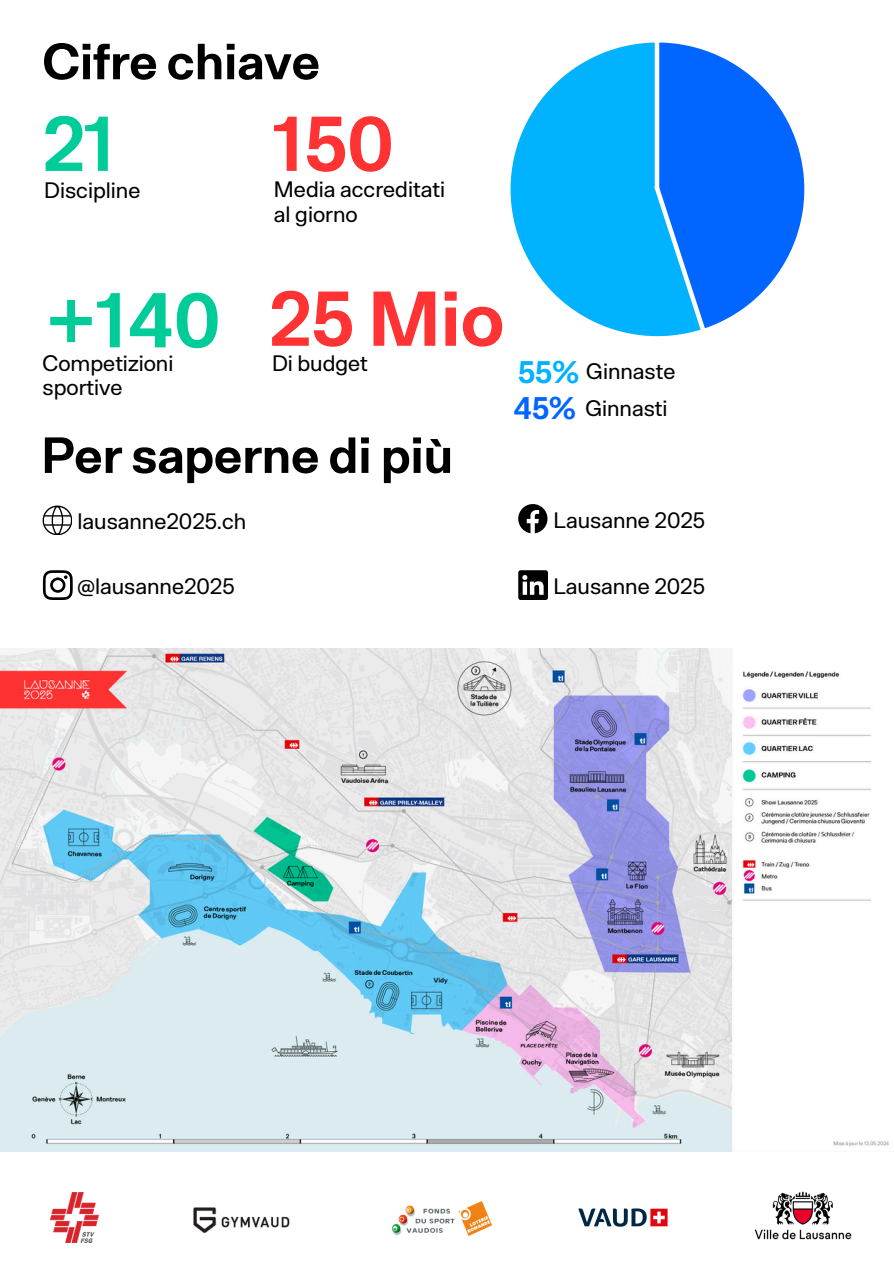
<style>
.page{position:relative;width:894px;height:1264px;background:#fff}
.page>*{position:absolute;margin:0;border:0;box-sizing:border-box;transform-origin:0 0}
.t1{font:700 78px "Arbeit";color:#f33}
.t2{font:700 78px "Arbeit";color:#0c9}
.t3{font:700 51px "Arbeit";color:#000}
.t4{font:700 31.5px "Arbeit";color:#00b2ff}
.t5{font:700 31.5px "Arbeit";color:#06f}
.t6{font:22.5px/24.8px "Arbeit";color:#000}
</style>
<div class="page">
<img style="left:754px;top:1191px;width:97px;height:48px">
<img style="left:50px;top:1192px;width:48px;height:50px">
<img style="left:392px;top:1201px;width:99px;height:34px">
<img style="left:578px;top:1208px;width:90px;height:19px">
<img style="left:193px;top:1207px;width:97px;height:27px">
<svg style="left:510px;top:43px;width:140px;height:293px;fill:#00b2ff"></svg>
<svg style="left:43px;top:505px;width:29px;height:30px"></svg>
<svg style="left:43px;top:570px;width:29px;height:29px"></svg>
<svg style="left:518px;top:504px;width:29px;height:29px"></svg>
<svg style="left:518px;top:570px;width:29px;height:29px"></svg>
<svg style="left:650px;top:43px;width:154px;height:294px"></svg>
<img style="left:0;top:648px;width:889px;height:503px">
<h1 class="t3" style="left:43px;top:28px;width:279px">Cifre chiave</h1>
<h3 class="t2" style="left:43px;top:93px;width:75px">21</h3>
<p class="t6" style="left:44px;top:177px;width:98px">Discipline</p>
<h3 class="t1" style="left:274px;top:93px;width:121px">150</h3>
<p class="t6" style="left:274px;top:176px;width:173px">Media accreditati al giorno</p>
<p class="t2" style="left:45px;top:269px;width:177px">+140</p>
<p class="t1" style="left:269px;top:268px;width:236px">25 Mio</p>
<p class="t6" style="left:43px;top:349px;width:132px">Competizioni</p>
<p class="t6" style="left:272px;top:349px;width:97px">Di budget</p>
<p class="t6" style="left:43px;top:374px;width:82px">sportive</p>
<p class="t3" style="left:41px;top:422px;width:413px">Per saperne di più</p>
<p class="t6" style="left:77px;top:508px;width:170px">lausanne2025.ch</p>
<p class="t4" style="left:518px;top:351px;width:62px">55%</p>
<h1 class="t6" style="left:586px;top:357px;width:91px">Ginnaste</h1>
<p class="t5" style="left:513px;top:388px;width:63px">45%</p>
<h2 class="t6" style="left:585px;top:394px;width:84px">Ginnasti</h2>
<p class="t6" style="left:553px;top:506px;width:153px">Lausanne 2025</p>
<p class="t6" style="left:77px;top:572px;width:159px">@lausanne2025</p>
<p class="t6" style="left:553px;top:572px;width:153px">Lausanne 2025</p>
</div>
